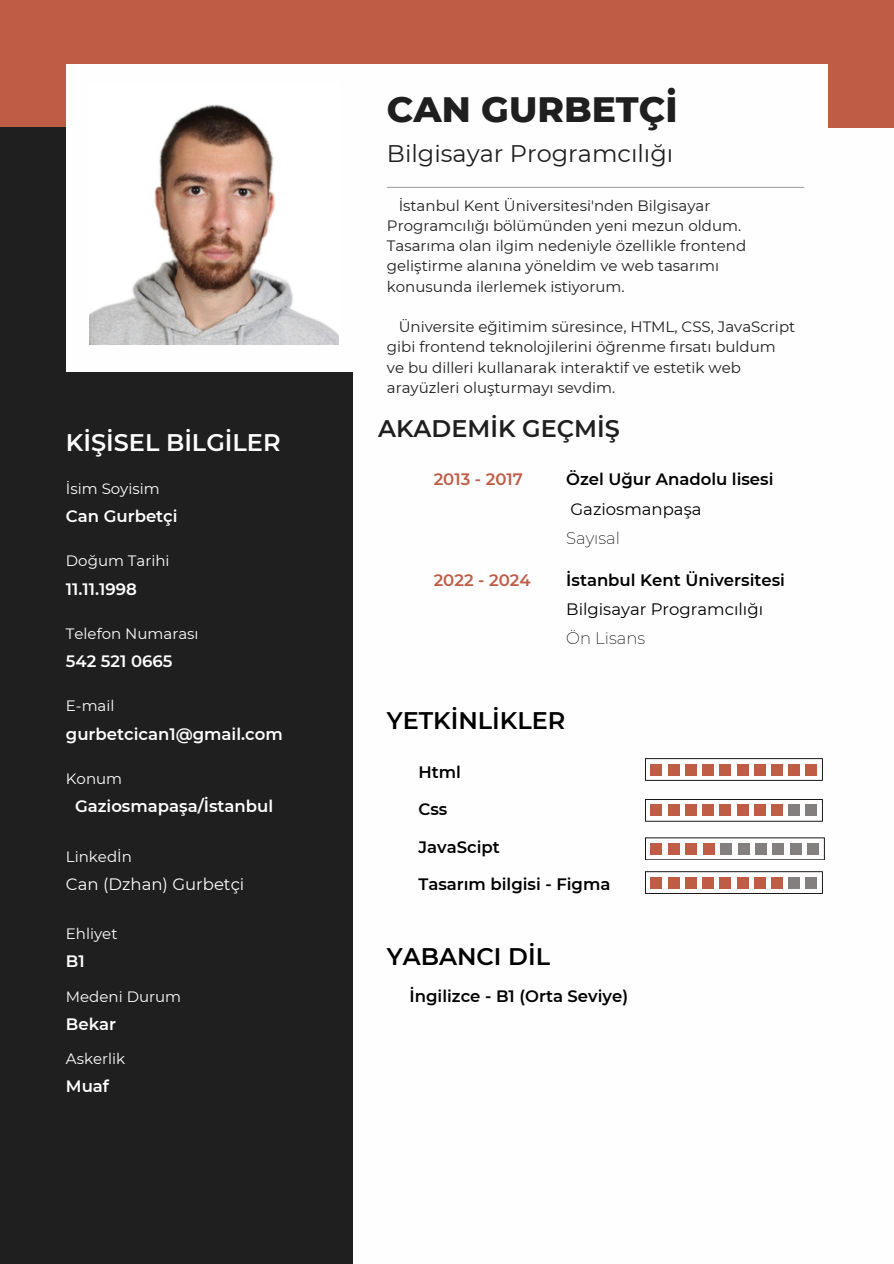
<style>
.page{position:relative;width:894px;height:1264px;background:#fff}
.page>*{position:absolute;margin:0;border:0;box-sizing:border-box;transform-origin:0 0}
.t1{font:800 36px "Montserrat";color:#1f1f1f}
.t2{font:24px "Montserrat";color:#1f1f1f}
.t3{font:600 24px "Montserrat";color:#000}
.t4{font:600 24px "Montserrat";color:#fefefe}
.t5{font:600 24px "Montserrat";color:#1f1f1f}
.t6{font:600 16.5px "Montserrat";color:#000}
.t7{font:600 16.5px "Montserrat";color:#fefefe}
.t8{font:16.5px "Montserrat";color:#000}
.t9{font:16.5px "Montserrat";color:#fefefe}
.t10{font:600 16.5px "Montserrat";color:#bf5c46}
.t11{font:200 16.5px "Montserrat";color:#000}
.t12{font:15px/20.2px "Montserrat";color:#1f1f1f}
.t13{font:15px "Montserrat";color:#fefefe}
</style>
<div class="page">
<div style="left:0;top:0;width:893px;height:127px;background:#bf5c46"></div>
<div style="left:0;top:127px;width:352px;height:1136px;background:#1f1f1f"></div>
<div style="left:66px;top:64px;width:761px;height:307px;background:#fefefe"></div>
<hr style="left:387px;top:187px;width:417px;height:1px;background:#1f1f1f">
<img style="left:89px;top:104px;width:249px;height:241px">
<svg style="left:645px;top:871px;width:177px;height:22px"></svg>
<svg style="left:645px;top:758px;width:177px;height:22px"></svg>
<svg style="left:645px;top:799px;width:177px;height:22px"></svg>
<svg style="left:645px;top:837px;width:179px;height:23px"></svg>
<h1 class="t1" style="left:387px;top:87px;width:292px">CAN GURBETÇİ</h1>
<p class="t2" style="left:387px;top:139px;width:288px">Bi lgisayar Programcılığı</p>
<h2 class="t4" style="left:66px;top:428px;width:216px">KİŞİSEL BİLGİLER</h2>
<p class="t13" style="left:66px;top:479px;width:95px">İsi m Soyisi m</p>
<p class="t7" style="left:66px;top:506px;width:111px">Can Gurbetçi</p>
<h5 class="t13" style="left:66px;top:552px;width:103px">Doğum Tarihi</h5>
<p class="t7" style="left:66px;top:578px;width:72px">11.11.1998</p>
<h5 class="t13" style="left:66px;top:624px;width:134px">Telefon Numarası</h5>
<p class="t7" style="left:66px;top:651px;width:108px">542 521 0665</p>
<p class="t13" style="left:66px;top:696px;width:50px">E-mail</p>
<h5 class="t7" style="left:66px;top:723px;width:218px">gurbetcican1@gmail.com</h5>
<h5 class="t13" style="left:66px;top:769px;width:58px">Konum</h5>
<h5 class="t7" style="left:75px;top:796px;width:200px">Gaziosmapaşa/İstanbul</h5>
<h5 class="t13" style="left:66px;top:847px;width:67px">Linkedİn</h5>
<h5 class="t12" style="left:387px;top:195px;width:361px;text-indent:12px">İstanbul Kent Üniversitesi'nden Bi lgisayar Programcılığı bölümünden yeni mezun oldum.<br>Tasarıma olan i lgi m nedeniyle özelli kle frontend gelişti rme alanına yöneldi m ve web tasarımı konusunda i lerlemek istiyorum.</h5>
<p class="t12" style="left:387px;top:316px;width:410px;text-indent:12px">Üniversite eğiti mi m süresi nce, HTML, CSS, JavaScri pt gi bi frontend teknoloji leri ni öğrenme fırsatı buldum ve bu di lleri kullanarak i nteraktif ve esteti k web arayüzleri oluşturmayı sevdi m.</p>
<h2 class="t5" style="left:378px;top:414px;width:243px">AKADEMİK GEÇMİŞ</h2>
<p class="t10" style="left:433px;top:469px;width:91px">2013 - 2017</p>
<h4 class="t6" style="left:566px;top:469px;width:206px">Özel Uğur Anadolu lisesi</h4>
<p class="t8" style="left:570px;top:499px;width:132px">Gaziosmanpaşa</p>
<h5 class="t11" style="left:566px;top:528px;width:55px">Sayısal</h5>
<h5 class="t10" style="left:433px;top:569px;width:98px">2022 - 2024</h5>
<p class="t6" style="left:566px;top:569px;width:218px">İstanbul Kent Üniversitesi</p>
<p class="t8" style="left:566px;top:599px;width:198px">Bi lgisayar Programcılığı</p>
<h5 class="t11" style="left:566px;top:628px;width:80px">Ön Lisans</h5>
<h2 class="t3" style="left:387px;top:705px;width:180px">YETKİNLİKLER</h2>
<p class="t6" style="left:418px;top:762px;width:44px">Html</p>
<h3 class="t6" style="left:418px;top:799px;width:30px">Css</h3>
<p class="t6" style="left:418px;top:836px;width:83px">JavaScipt</p>
<p class="t9" style="left:66px;top:874px;width:177px">Can (Dzhan) Gurbetçi</p>
<p class="t6" style="left:418px;top:873px;width:193px">Tasarım bilgisi - Figma</p>
<h5 class="t13" style="left:66px;top:924px;width:53px">Ehliyet</h5>
<p class="t7" style="left:66px;top:951px;width:20px">B1</p>
<h5 class="t13" style="left:66px;top:987px;width:117px">Medeni Durum</h5>
<p class="t7" style="left:66px;top:1014px;width:52px">Bekar</p>
<p class="t13" style="left:66px;top:1049px;width:61px">Askerli k</p>
<h5 class="t7" style="left:66px;top:1076px;width:45px">Muaf</h5>
<h2 class="t3" style="left:387px;top:941px;width:165px">YABANCI DİL</h2>
<h5 class="t6" style="left:409px;top:986px;width:220px">İngilizce - B1 (Orta Seviye)</h5>
</div>
